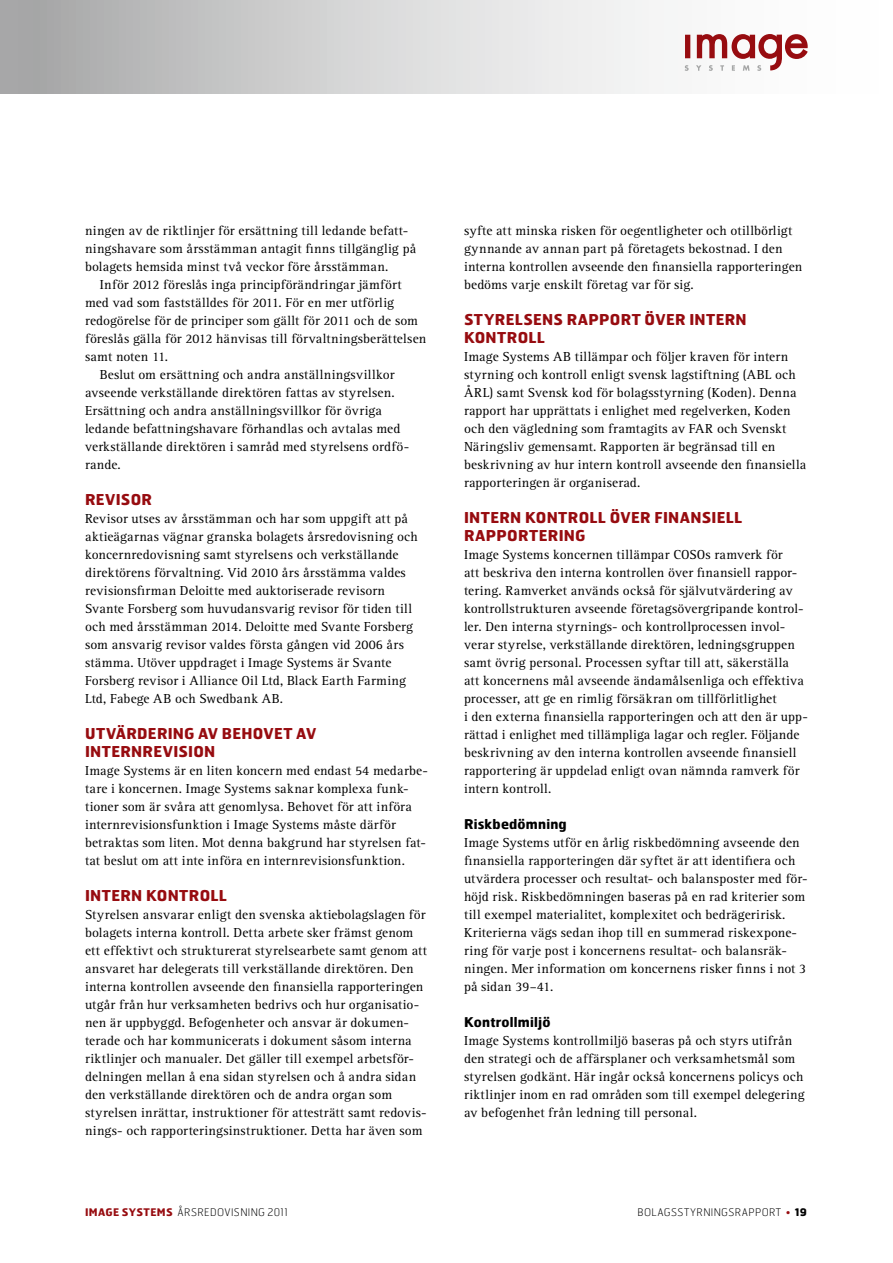
<style>
.page{position:relative;width:893px;height:1263px;background:#fff}
.page>*{position:absolute;margin:0;border:0;box-sizing:border-box;transform-origin:0 0}
.t1{font:700 15px "Hermes";letter-spacing:.02em;color:#970c10}
.t2{font:13.5px/18px "Rotis Serif";letter-spacing:.015em;color:#000}
.t3{font:700 13.5px "Hermes";letter-spacing:.015em;color:#000}
.t4{font:100 10.5px "Hermes";letter-spacing:.03em;color:#000}
.s1{font-weight:700;color:#970c10}
.s2{color:#970c10}
.s3{font-weight:700}
</style>
<div class="page">
<div style="left:0;top:0;width:893px;height:94px;background:linear-gradient(to right,#acacad,#fff)"></div>
<svg style="left:685px;top:35px;width:5px;height:23px"></svg>
<svg style="left:685px;top:65px;width:4px;height:6px"></svg>
<svg style="left:696px;top:34px;width:112px;height:37px"></svg>
<p class="t2" style="left:85px;top:222px;width:333px">ningen av de riktlinjer för ersättning till ledande befatt&shy;ningshavare som årsstämman antagit finns tillgänglig på bolagets hemsida minst två veckor före årsstämman.</p>
<p class="t2" style="left:100px;top:276px;width:303px">Inför 2012 föreslås inga principförändringar jämfört</p>
<p class="t2" style="left:85px;top:294px;width:311px">med vad som fastställdes för 2011. För en mer utförlig</p>
<p class="t2" style="left:85px;top:312px;width:334px">redogörelse för de principer som gällt för 2011 och de som</p>
<p class="t2" style="left:85px;top:330px;width:343px">föreslås gälla för 2012 hänvisas till förvaltningsberättelsen</p>
<p class="t2" style="left:85px;top:348px;width:84px">samt noten 11.</p>
<p class="t2" style="left:100px;top:366px;width:296px">Beslut om ersättning och andra anställningsvillkor</p>
<p class="t2" style="left:85px;top:384px;width:311px">avseende verkställande direktören fattas av styrelsen.</p>
<p class="t2" style="left:85px;top:402px;width:299px">Ersättning och andra anställningsvillkor för övriga</p>
<p class="t2" style="left:85px;top:420px;width:317px">ledande befattningshavare förhandlas och avtalas med</p>
<p class="t2" style="left:85px;top:438px;width:326px">verkställande direktören i samråd med styrelsens ordfö-</p>
<p class="t2" style="left:85px;top:456px;width:37px">rande.</p>
<p class="t1" style="left:85px;top:490px;width:11px">REVISOR</p>
<p class="t2" style="left:85px;top:510px;width:334px">Revisor utses av årsstämman och har som uppgift att på aktieägarnas vägnar granska bolagets årsredovisning och koncernredovisning samt styrelsens och verkställande direktörens förvaltning. Vid 2010 års årsstämma valdes revisionsfirman Deloitte med auktoriserade revisorn Svante Forsberg som huvudansvarig revisor för tiden till och med årsstämman 2014. Deloitte med Svante Forsberg som ansvarig revisor valdes första gången vid 2006 års stämma. Utöver uppdraget i Image Systems är Svante Forsberg revisor i Alliance Oil Ltd, Black Earth Farming Ltd, Fabege AB och Swedbank AB.</p>
<p class="t1" style="left:85px;top:724px;width:12px">UTVÄR</p>
<p class="t1" style="left:137px;top:724px;width:21px">DERING</p>
<p class="t1" style="left:198px;top:724px;width:45px">AV BEHOVET</p>
<p class="t1" style="left:296px;top:724px;width:11px">AV</p>
<p class="t1" style="left:85px;top:742px;width:11px">INTERNREVISION</p>
<p class="t2" style="left:85px;top:762px;width:344px">Image Systems är en liten koncern med endast 54 medarbe&shy;tare i koncernen. Image Systems saknar komplexa funk&shy;tioner som är svåra att genomlysa. Behovet för att införa internrevisionsfunktion i Image Systems måste därför betraktas som liten. Mot denna bakgrund har styrelsen fat&shy;tat beslut om att inte införa en internrevisionsfunktion.</p>
<p class="t1" style="left:85px;top:886px;width:11px">INTERN</p>
<p class="t1" style="left:146px;top:886px;width:11px">KONTROLL</p>
<p class="t2" style="left:85px;top:906px;width:344px">Styrelsen ansvarar enligt den svenska aktiebolagslagen för bolagets interna kontroll. Detta arbete sker främst genom ett effektivt och strukturerat styrelsearbete samt genom att ansvaret har delegerats till verkställande direktören. Den interna kontrollen avseende den finansiella rapporteringen utgår från hur verksamheten bedrivs och hur organisatio&shy;nen är uppbyggd. Befogenheter och ansvar är dokumen&shy;terade och har kommunicerats i dokument såsom interna riktlinjer och manualer. Det gäller till exempel arbetsför&shy;delningen mellan å ena sidan styrelsen och å andra sidan den verkställande direktören och de andra organ som styrelsen inrättar, instruktioner för attesträtt samt redovis&shy;nings- och rapporteringsinstruktioner. Detta har även som</p>
<p class="t4" style="left:85px;top:1206px;width:204px"><span class="s1">image systems</span> ÅRSREDOVISNING 2011</p>
<p class="t2" style="left:464px;top:222px;width:340px">syfte att minska risken för oegentligheter och otillbörligt gynnande av annan part på företagets bekostnad. I den interna kontrollen avseende den finansiella rapporteringen bedöms varje enskilt företag var för sig.</p>
<p class="t1" style="left:464px;top:310px;width:11px">STYRELSENS</p>
<p class="t1" style="left:567px;top:310px;width:55px">RAPPORT</p>
<p class="t1" style="left:645px;top:310px;width:11px">ÖVER</p>
<p class="t1" style="left:689px;top:310px;width:11px">INTERN</p>
<p class="t1" style="left:464px;top:328px;width:11px">KONTROLL</p>
<p class="t2" style="left:464px;top:348px;width:344px">Image Systems AB tillämpar och följer kraven för intern styrning och kontroll enligt svensk lagstiftning (ABL och ÅRL) samt Svensk kod för bolagsstyrning (Koden). Denna rapport har upprättats i enlighet med regelverken, Koden och den vägledning som framtagits av FAR och Svenskt Näringsliv gemensamt. Rapporten är begränsad till en beskrivning av hur intern kontroll avseende den finansiella rapporteringen är organiserad.</p>
<p class="t1" style="left:464px;top:508px;width:11px">INTERN</p>
<p class="t1" style="left:525px;top:508px;width:11px">KONTROLL</p>
<p class="t1" style="left:610px;top:508px;width:11px">ÖVER</p>
<p class="t1" style="left:654px;top:508px;width:10px">FINANSIELL</p>
<p class="t1" style="left:464px;top:526px;width:54px">RAPPORTERING</p>
<p class="t2" style="left:464px;top:546px;width:345px">Image Systems koncernen tillämpar COSOs ramverk för<br>att beskriva den interna kontrollen över finansiell rappor&shy;tering. Ramverket används också för självutvärdering av kontrollstrukturen avseende företagsövergripande kontrol&shy;ler. Den interna styrnings- och kontrollprocessen invol&shy;verar styrelse, verkställande direktören, ledningsgruppen samt övrig personal. Processen syftar till att, säkerställa<br>att koncernens mål avseende ändamålsenliga och effektiva processer, att ge en rimlig försäkran om tillförlitlighet<br>i den externa finansiella rapporteringen och att den är upp&shy;rättad i enlighet med tillämpliga lagar och regler. Följande beskrivning av den interna kontrollen avseende finansiell rapportering är uppdelad enligt ovan nämnda ramverk för intern kontroll.</p>
<p class="t3" style="left:464px;top:815px;width:104px">Riskbedömning</p>
<p class="t2" style="left:464px;top:834px;width:345px">Image Systems utför en årlig riskbedömning avseende den finansiella rapporteringen där syftet är att identifiera och utvärdera processer och resultat- och balansposter med för&shy;höjd risk. Riskbedömningen baseras på en rad kriterier som till exempel materialitet, komplexitet och bedrägeririsk.<br>Kriterierna vägs sedan ihop till en summerad riskexpone&shy;ring för varje post i koncernens resultat- och balansräk&shy;ningen. Mer information om koncernens risker finns i not 3 på sidan 39–41.</p>
<p class="t3" style="left:464px;top:1013px;width:88px">Kontrollmiljö</p>
<p class="t2" style="left:464px;top:1032px;width:342px">Image Systems kontrollmiljö baseras på och styrs utifrån den strategi och de affärsplaner och verksamhetsmål som styrelsen godkänt. Här ingår också koncernens policys och riktlinjer inom en rad områden som till exempel delegering av befogenhet från ledning till personal.</p>
<p class="t4" style="left:637px;top:1206px;width:171px">BOLAGSSTYRNINGSRAPPORT <span class="s2">•</span> <span class="s3">19</span></p>
</div>
